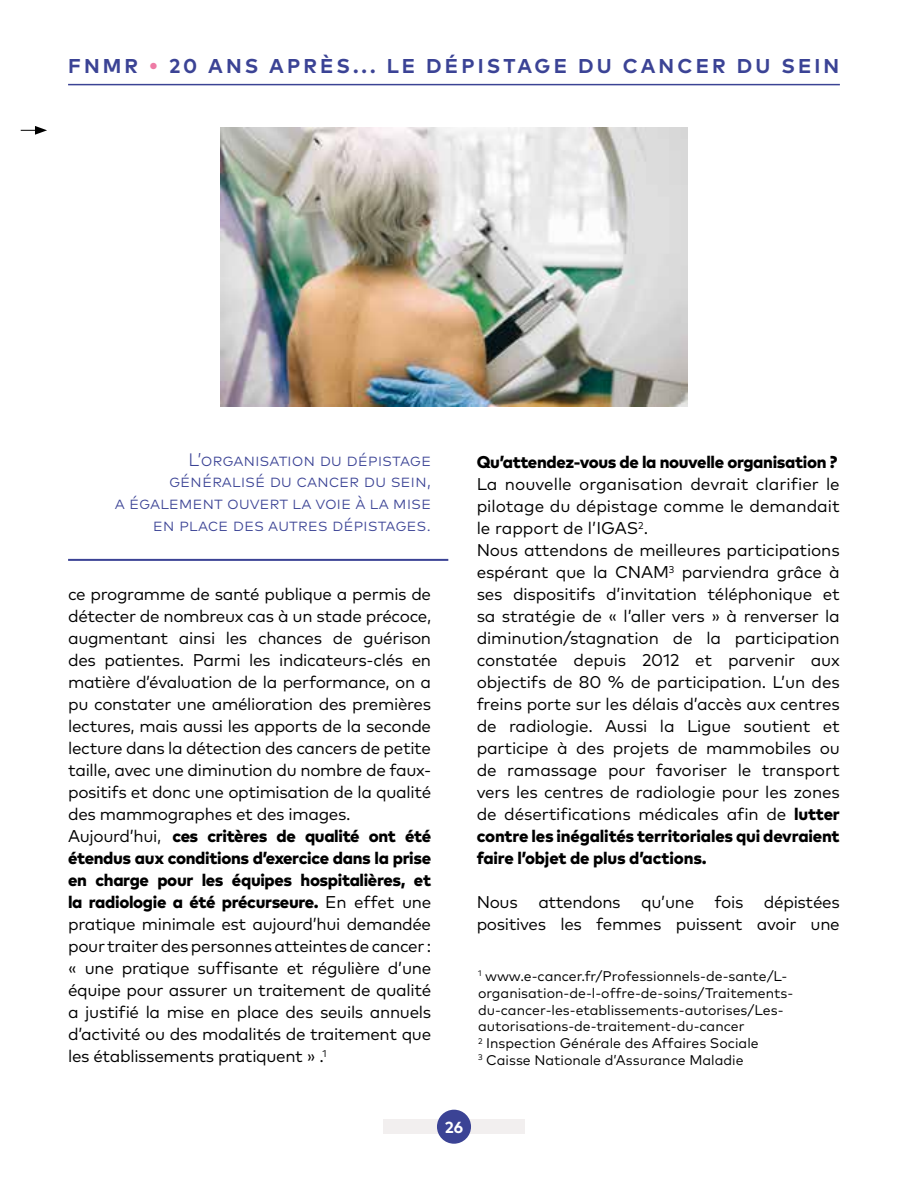
<style>
.page{position:relative;width:908px;height:1191px;background:#fff}
.page>*{position:absolute;margin:0;border:0;box-sizing:border-box;transform-origin:0 0}
.t1{font:700 20px "Mark Pro";letter-spacing:.155em;color:#3b4395}
.t2{font:300 18px/21.6px "Mark Pro";letter-spacing:-.01em;color:#3b4395;text-align:right}
.t3{font:17px/22px "Mark Pro";letter-spacing:-.02em;color:#000}
.t4{font:800 17px "Mark Pro";letter-spacing:-.02em;color:#000}
.t5{font:700 16px "Mark Pro";color:#fff}
.t6{font:14px/16.8px "Mark Pro";color:#000}
.s1{color:#ee7ba5}
.s2{font-weight:800}
</style>
<div class="page">
<div style="left:383px;top:1119px;width:141px;height:14px;background:#f2efef"></div>
<div style="left:437px;top:1109px;width:34px;height:34px;background:#3b4395;border-radius:50%"></div>
<hr style="left:68px;top:84px;width:771px;height:1px;background:#3b4395">
<hr style="left:68px;top:559px;width:380px;height:2px;background:#3b4395">
<img style="left:220px;top:128px;width:467px;height:278px">
<svg style="left:21px;top:126px;width:26px;height:9px"></svg>
<p class="t1" style="left:68px;top:50px;width:772px">FNMR <span class="s1">•</span> 20 ANS APRÈS... LE DÉPISTAGE DU CANCER DU SEIN</p>
<p class="t2" style="left:115px;top:447px;width:318px">L’organisation du dépistage généralisé du cancer du sein,<br>a également ouvert la voie à la mise en place des autres dépistages.</p>
<p class="t3" style="left:68px;top:582px;width:364px">ce programme de santé publique a permis de détecter de nombreux cas à un stade précoce, augmentant ainsi les chances de guérison des patientes. Parmi les indicateurs-clés en matière d’évaluation de la performance, on a pu constater une amélioration des premières lectures, mais aussi les apports de la seconde lecture dans la détection des cancers de petite taille, avec une diminution du nombre de faux&shy;positifs et donc une optimisation de la qualité des mammographes et des images.<br>Aujourd’hui, <span class="s2">ces critères de qualité ont été étendus aux conditions d’exercice dans la prise en charge pour les équipes hospitalières, et la radiologie a été précurseure.</span> En effet une pratique minimale est aujourd’hui demandée pour traiter des personnes atteintes de cancer : « une pratique suffisante et régulière d’une équipe pour assurer un traitement de qualité a justifié la mise en place des seuils annuels d’activité ou des modalités de traitement que les établissements pratiquent » .<sup>1</sup></p>
<p class="t4" style="left:476px;top:449px;width:362px">Qu’attendez-vous de la nouvelle organisation ?</p>
<p class="t3" style="left:476px;top:472px;width:364px">La nouvelle organisation devrait clarifier le pilotage du dépistage comme le demandait le rapport de l’IGAS<sup>2</sup>.<br>Nous attendons de meilleures participations espérant que la CNAM<sup>3</sup> parviendra grâce à ses dispositifs d’invitation téléphonique et sa stratégie de « l’aller vers » à renverser la diminution/stagnation de la participation constatée depuis 2012 et parvenir aux objectifs de 80 % de participation. L’un des freins porte sur les délais d’accès aux centres de radiologie. Aussi la Ligue soutient et participe à des projets de mammobiles ou de ramassage pour favoriser le transport vers les centres de radiologie pour les zones de désertifications médicales afin de <span class="s2">lutter contre les inégalités territoriales qui devraient faire l’objet de plus d’actions.</span></p>
<p class="t3" style="left:476px;top:890px;width:364px">Nous attendons qu’une fois dépistées positives les femmes puissent avoir une</p>
<p class="t6" style="left:478px;top:966px;width:316px"><sup>1</sup> www.e-cancer.fr/Professionnels-de-sante/L&shy;organisation-de-l-offre-de-soins/Traitements&shy;du-cancer-les-etablissements-autorises/Les&shy;autorisations-de-traitement-du-cancer<br><sup>2</sup> Inspection Générale des Affaires Sociale<br><sup>3</sup> Caisse Nationale d’Assurance Maladie</p>
<p class="t5" style="left:444px;top:1114px;width:20px">26</p>
</div>
